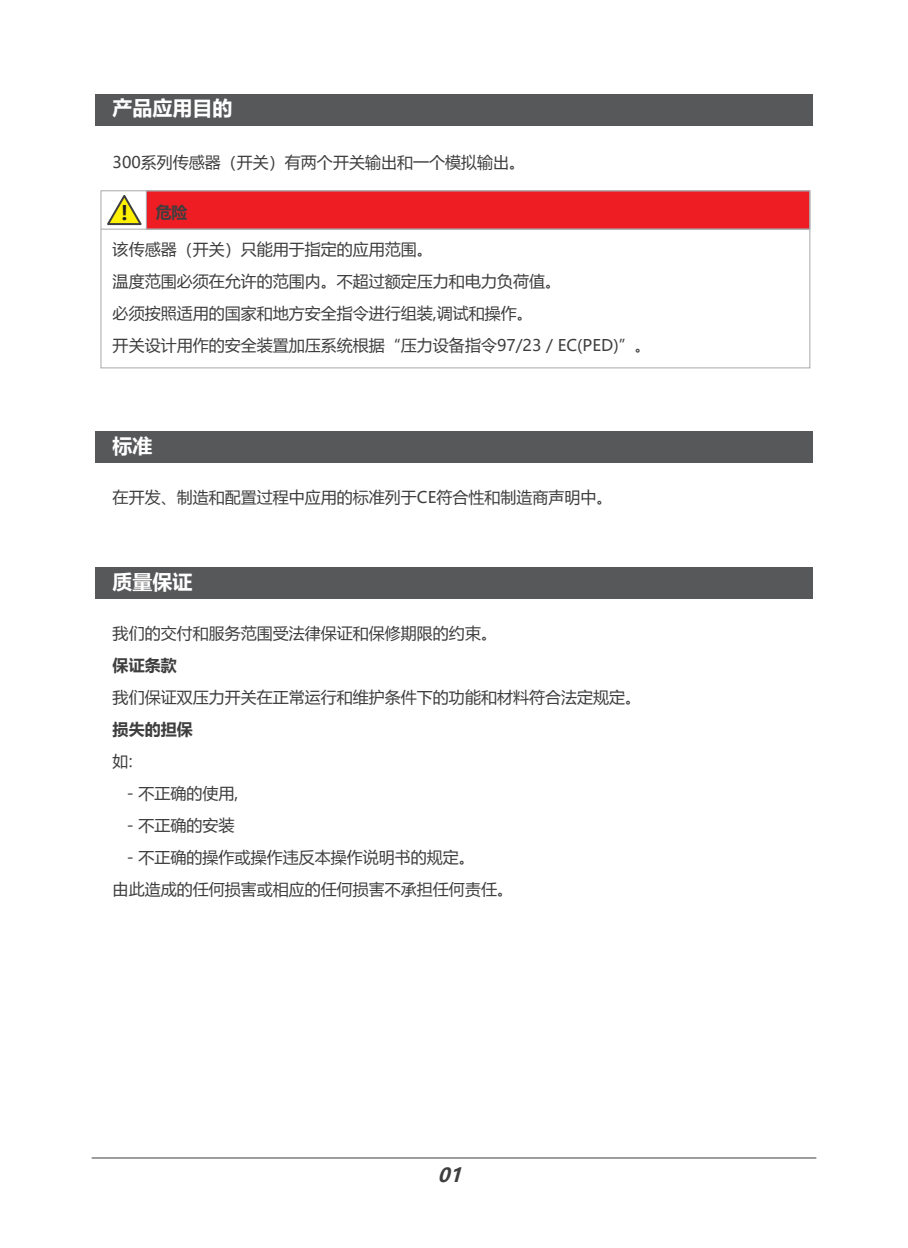
<style>
.page{position:relative;width:908px;height:1248px;background:#fff}
.page>*{position:absolute;margin:0;border:0;box-sizing:border-box;transform-origin:0 0}
.t1{font:700 20px "Microsoft Ya Hei";color:#fff}
.t2{font:700 20px "Microsoft Ya Hei";color:#231f20}
.t3{font:italic 700 19.2px "Microsoft Ya Hei";color:#3e3e3f}
.t4{font:16px/32px "Microsoft Ya Hei";color:#3e3e3f}
.t5{font:700 16px "Microsoft Ya Hei";color:#3e3e3f}
</style>
<div class="page">
<div style="left:146px;top:190px;width:664px;height:40px;background:#ee1d23;border:1px solid #a8a9ad"></div>
<div style="left:95px;top:94px;width:717px;height:31px;background:#57585a"></div>
<div style="left:95px;top:431px;width:717px;height:31px;background:#57585a"></div>
<hr style="left:92px;top:1157px;width:724px;height:1px;background:#3e3e3f">
<div style="left:95px;top:567px;width:717px;height:31px;background:#57585a"></div>
<div style="left:100px;top:190px;width:710px;height:178px;border:1px solid #a8a9ad"></div>
<hr style="left:101px;top:228px;width:708px;height:2px;background:#a8a9ad">
<svg style="left:107px;top:195px;width:35px;height:31px"></svg>
<p class="t1" style="left:113px;top:94px;width:121px">产品应用目的</p>
<p class="t4" style="left:113px;top:145px;width:414px">300系列传感器（开关）有两个开关输出和一个模拟输出。</p>
<p class="t2" style="left:121px;top:199px;width:8px">!</p>
<p class="t5" style="left:156px;top:201px;width:33px">危险</p>
<p class="t4" style="left:113px;top:233px;width:539px">该传感器（开关）只能用于指定的应用范围。<br>温度范围必须在允许的范围内。不超过额定压力和电力负荷值。<br>必须按照适用的国家和地方安全指令进行组装,调试和操作。<br>开关设计用作的安全装置加压系统根据“压力设备指令97/23 / EC(PED)”。</p>
<p class="t1" style="left:113px;top:432px;width:41px">标准</p>
<p class="t4" style="left:113px;top:481px;width:501px">在开发、制造和配置过程中应用的标准列于CE符合性和制造商声明中。</p>
<p class="t1" style="left:113px;top:567px;width:81px">质量保证</p>
<p class="t4" style="left:113px;top:616px;width:385px">我们的交付和服务范围受法律保证和保修期限的约束。</p>
<p class="t5" style="left:113px;top:654px;width:65px">保证条款</p>
<p class="t4" style="left:113px;top:680px;width:529px">我们保证双压力开关在正常运行和维护条件下的功能和材料符合法定规定。</p>
<p class="t5" style="left:113px;top:718px;width:81px">损失的担保</p>
<p class="t4" style="left:113px;top:744px;width:21px">如:</p>
<p class="t4" style="left:127px;top:776px;width:113px">- 不正确的使用,</p>
<p class="t4" style="left:127px;top:808px;width:109px">- 不正确的安装</p>
<p class="t4" style="left:113px;top:840px;width:401px;text-indent:14px">- 不正确的操作或操作违反本操作说明书的规定。<br>由此造成的任何损害或相应的任何损害不承担任何责任。</p>
<p class="t3" style="left:437px;top:1161px;width:32px">01</p>
</div>
